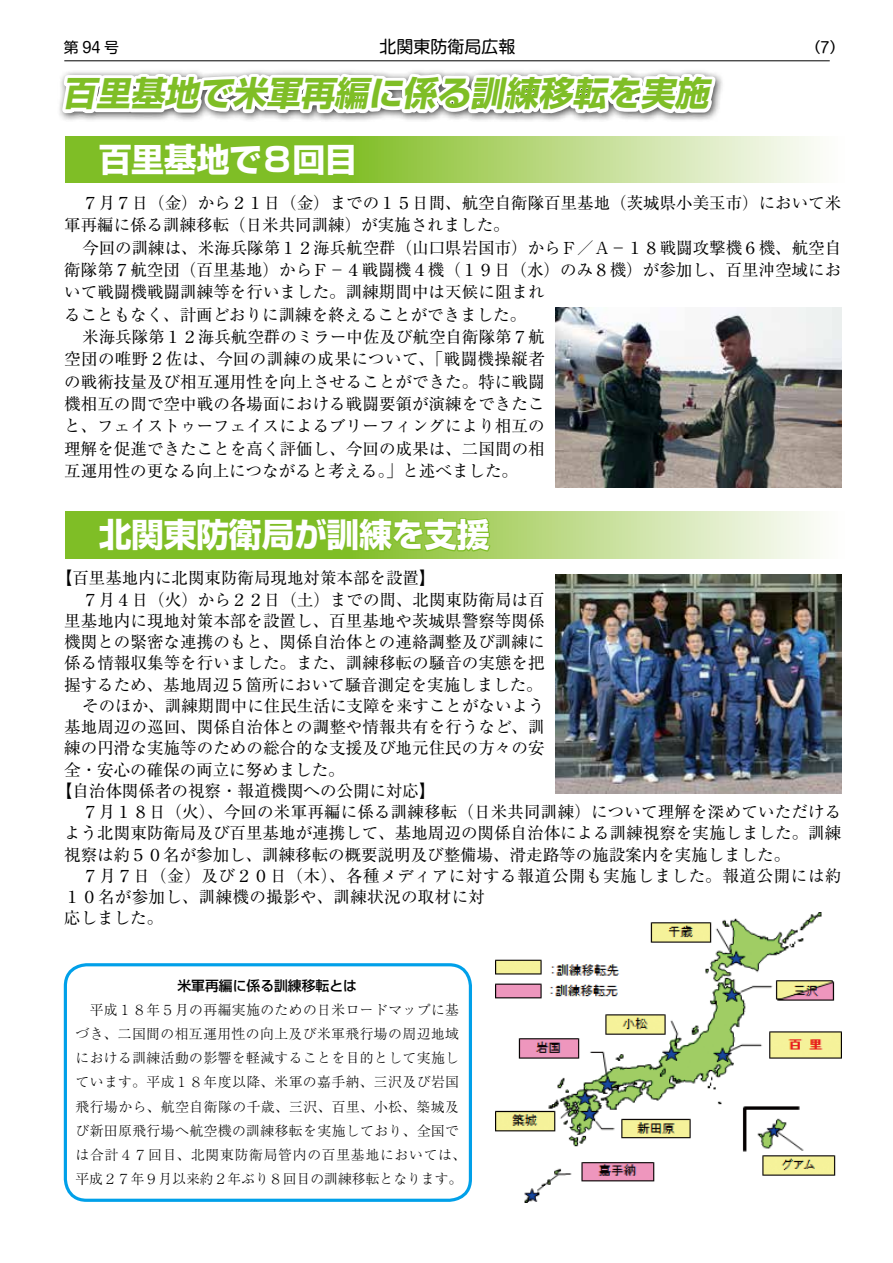
<style>
.page{position:relative;width:893px;height:1263px;background:#fff}
.page>*{position:absolute;margin:0;border:0;box-sizing:border-box;transform-origin:0 0}
.t1{font:italic 700 34.05px "Shin Go Pr 6 N";color:#7fbe26}
.t2{font:700 33px "Shin Go Pr 6 N";letter-spacing:-.015em;color:#fff}
.t3{font:16.5px/22.4px "Ryumin Pr 6 N";color:#000}
.t4{font:16.5px "Ryumin Pr 6 N";letter-spacing:.025em;color:#000}
.t5{font:16.5px "Ryumin Pr 6 N";letter-spacing:.04em;color:#000}
.t6{font:14.85px "Shin M Go Pr 6 N";color:#000}
.t7{font:300 13.8px/24.2px "Ryumin Pr 6 N";letter-spacing:.03em;color:#000;text-align:center}
.t8{font:500 13.8px "Shin Go Pr 6 N";color:#000}
.s1{font-size:15.9px}
</style>
<div class="page">
<hr style="left:64px;top:60px;width:766px;height:1px;background:#000">
<svg style="left:66px;top:136px;width:754px;height:47px;background:#dcecc3"></svg>
<svg style="left:59px;top:60px;width:661px;height:121px"></svg>
<svg style="left:66px;top:511px;width:754px;height:47px;background:#c7e09d"></svg>
<svg style="left:97px;top:512px;width:418px;height:43px;background:#86c130"></svg>
<img style="left:555px;top:307px;width:286px;height:181px">
<img style="left:556px;top:574px;width:285px;height:219px">
<img style="left:496px;top:912px;width:345px;height:291px">
<div style="left:64px;top:963px;width:408px;height:239px;border:3px solid #00a0e9;border-radius:21px"></div>
<h1 class="t1" style="left:62px;top:67px;width:657px">百里基地で米軍再編に係る訓練移転を実施</h1>
<h2 class="t2" style="left:99px;top:133px;width:260px">百里基地で８回目</h2>
<p class="t6" style="left:792px;top:36px;width:47px"><span class="s1">　</span> (7)</p>
<p class="t3" style="left:64px;top:191px;width:779px;text-indent:18px">７月７日（金）から２１日（金）までの１５日間、航空自衛隊百里基地（茨城県小美玉市）において米軍再編に係る訓練移転（日米共同訓練）が実施されました。</p>
<p class="t3" style="left:82px;top:235px;width:761px">今回の訓練は、米海兵隊第１２海兵航空群（山口県岩国市）からＦ／Ａ－１８戦闘攻撃機６機、航空自</p>
<p class="t3" style="left:64px;top:258px;width:778px">衛隊第７航空団（百里基地）からＦ－４戦闘機４機（１９日（水）のみ８機）が参加し、百里沖空域にお</p>
<p class="t3" style="left:64px;top:280px;width:482px">いて戦闘機戦闘訓練等を行いました。訓練期間中は天候に阻まれ</p>
<p class="t3" style="left:64px;top:302px;width:463px">ることもなく、計画どおりに訓練を終えることができました。</p>
<p class="t3" style="left:82px;top:325px;width:464px">米海兵隊第１２海兵航空群のミラー中佐及び航空自衛隊第７航</p>
<p class="t4" style="left:64px;top:346px;width:482px">空団の唯野２佐は、今回の訓練の成果について、「戦闘機操縦者</p>
<p class="t3" style="left:64px;top:369px;width:482px">の戦術技量及び相互運用性を向上させることができた。特に戦闘</p>
<p class="t3" style="left:64px;top:392px;width:482px">機相互の間で空中戦の各場面における戦闘要領が演練をできたこ</p>
<p class="t3" style="left:64px;top:414px;width:482px">と、フェイストゥーフェイスによるブリーフィングにより相互の</p>
<p class="t3" style="left:64px;top:436px;width:482px">理解を促進できたことを高く評価し、今回の成果は、二国間の相</p>
<p class="t3" style="left:64px;top:459px;width:455px">互運用性の更なる向上につながると考える。」と述べました。</p>
<h2 class="t2" style="left:99px;top:508px;width:392px">北関東防衛局が訓練を支援</h2>
<p class="t3" style="left:56px;top:566px;width:381px">【百里基地内に北関東防衛局現地対策本部を設置】</p>
<p class="t3" style="left:82px;top:587px;width:464px">７月４日（火）から２２日（土）までの間、北関東防衛局は百</p>
<p class="t3" style="left:64px;top:609px;width:482px">里基地内に現地対策本部を設置し、百里基地や茨城県警察等関係</p>
<p class="t3" style="left:64px;top:630px;width:482px">機関との緊密な連携のもと、関係自治体との連絡調整及び訓練に</p>
<p class="t3" style="left:64px;top:651px;width:482px">係る情報収集等を行いました。また、訓練移転の騒音の実態を把</p>
<p class="t3" style="left:64px;top:672px;width:480px">握するため、基地周辺５箇所において騒音測定を実施しました。</p>
<p class="t3" style="left:82px;top:694px;width:464px">そのほか、訓練期間中に住民生活に支障を来すことがないよう</p>
<p class="t3" style="left:64px;top:715px;width:482px">基地周辺の巡回、関係自治体との調整や情報共有を行うなど、訓</p>
<p class="t3" style="left:64px;top:736px;width:482px">練の円滑な実施等のための総合的な支援及び地元住民の方々の安</p>
<p class="t3" style="left:64px;top:757px;width:282px">全・安心の確保の両立に努めました。</p>
<p class="t3" style="left:56px;top:779px;width:381px">【自治体関係者の視察・報道機関への公開に対応】</p>
<p class="t3" style="left:82px;top:800px;width:761px">７月１８日（火）、今回の米軍再編に係る訓練移転（日米共同訓練）について理解を深めていただける</p>
<p class="t3" style="left:64px;top:821px;width:778px">よう北関東防衛局及び百里基地が連携して、基地周辺の関係自治体による訓練視察を実施しました。訓練</p>
<p class="t3" style="left:64px;top:842px;width:727px">視察は約５０名が参加し、訓練移転の概要説明及び整備場、滑走路等の施設案内を実施しました。</p>
<p class="t5" style="left:82px;top:863px;width:761px">７月７日（金）及び２０日（木）、各種メディアに対する報道公開も実施しました。報道公開には約</p>
<p class="t4" style="left:64px;top:884px;width:422px">１０名が参加し、訓練機の撮影や、訓練状況の取材に対</p>
<p class="t3" style="left:64px;top:906px;width:100px">応しました。</p>
<p class="t8" style="left:177px;top:975px;width:181px">米軍再編に係る訓練移転とは</p>
<p class="t7" style="left:75px;top:997px;width:392px">平成１８年５月の再編実施のための日米ロードマップに基<br>づき、二国間の相互運用性の向上及び米軍飛行場の周辺地域における訓練活動の影響を軽減することを目的として実施しています。平成１８年度以降、米軍の嘉手納、三沢及び岩国飛行場から、航空自衛隊の千歳、三沢、百里、小松、築城及び新田原飛行場へ航空機の訓練移転を実施しており、全国では合計４７回目、北関東防衛局管内の百里基地においては、平成２７年９月以来約２年ぶり８回目の訓練移転となります。</p>
</div>
